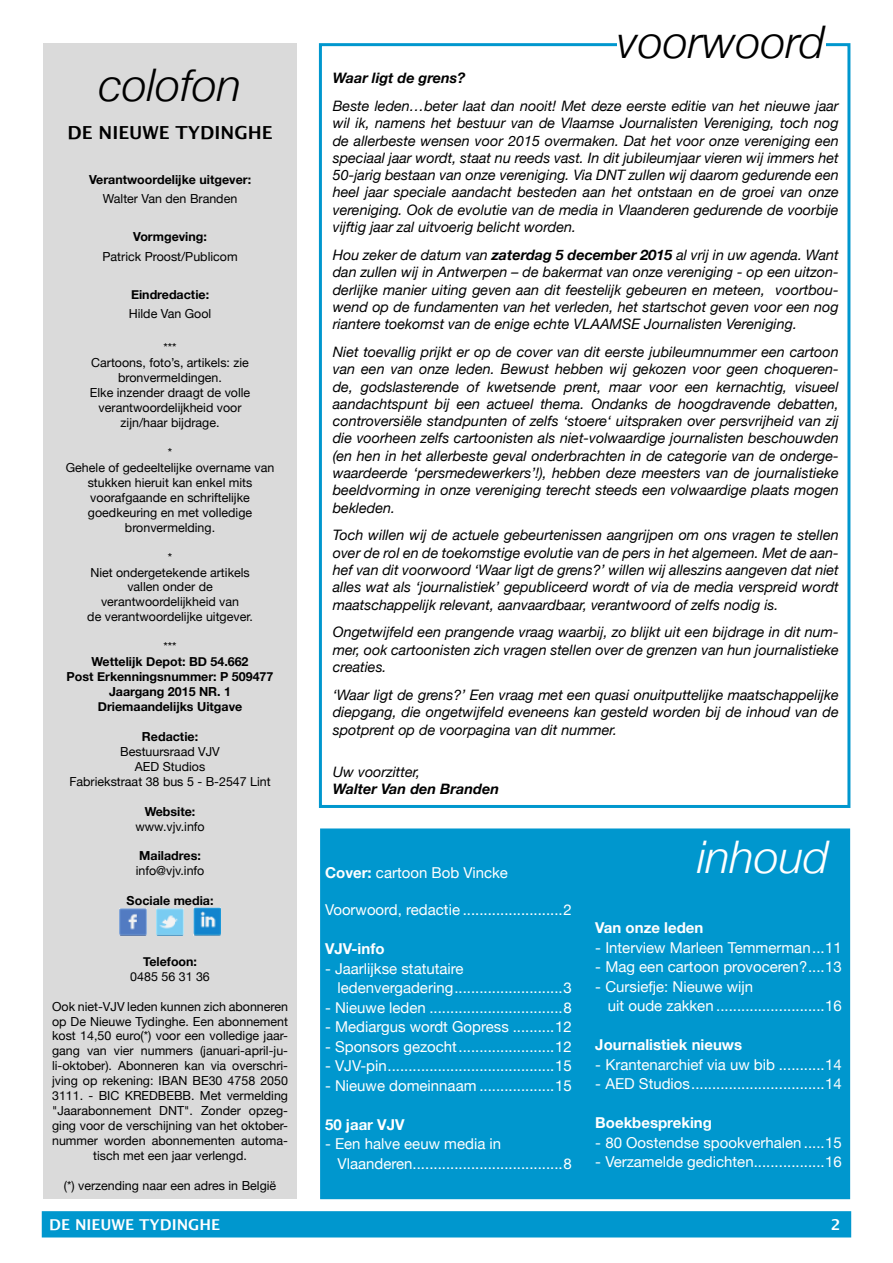
<style>
.page{position:relative;width:893px;height:1263px;background:#fff}
.page>*{position:absolute;margin:0;border:0;box-sizing:border-box;transform-origin:0 0}
.t1{font:italic 300 45px "Helvetica Neue";color:#000}
.t2{font:italic 300 45px "Helvetica Neue";color:#fff}
.t3{font:700 18px "Lucida Grande";color:#000}
.t4{font:15px/19.5px "Helvetica Neue";color:#fff}
.t5{font:700 15px "Helvetica Neue";color:#fff}
.t6{font:700 15px "Lucida Grande";color:#fff}
.t7{font:italic 14.4px/17.2px "Helvetica Neue";color:#000;text-align:justify}
.t8{font:italic 700 14.4px "Helvetica Neue";color:#000}
.t9{font:12.45px/15px "Helvetica Neue";color:#000;text-align:center}
.t10{font:700 12.45px/15px "Helvetica Neue";color:#000;text-align:center}
.s1{font-weight:700}
</style>
<div class="page">
<div style="left:43px;top:43px;width:254px;height:1155px;background:#dadada"></div>
<div style="left:320px;top:828px;width:530px;height:371px;background:#0097ce;border:2px solid #0097ce"></div>
<div style="left:319px;top:43px;width:531px;height:765px;border:3px solid #0097ce"></div>
<div style="left:42px;top:1211px;width:809px;height:26px;background:#0097ce;border:2px solid #0097ce"></div>
<div style="left:617px;top:26px;width:209px;height:34px;background:#fff"></div>
<img style="left:120px;top:908px;width:26px;height:28px">
<img style="left:157px;top:908px;width:26px;height:28px">
<img style="left:194px;top:908px;width:26px;height:28px">
<h1 class="t1" style="left:99px;top:50px;width:144px">colofon</h1>
<p class="t3" style="left:68px;top:118px;width:207px">DE NIEUWE TYDINGHE</p>
<p class="t10" style="left:89px;top:172px;width:164px">Verantwoordelijke uitgever:</p>
<p class="t9" style="left:103px;top:192px;width:136px">Walter Van den Branden</p>
<p class="t10" style="left:133px;top:230px;width:75px">Vormgeving:</p>
<p class="t9" style="left:103px;top:249px;width:137px">Patrick Proost/Publicom</p>
<p class="t10" style="left:131px;top:287px;width:80px">Eindredactie:</p>
<p class="t9" style="left:129px;top:307px;width:84px">Hilde Van Gool</p>
<p class="t9" style="left:90px;top:341px;width:162px">***<br>Cartoons, foto’s, artikels: zie bronvermeldingen.<br>Elke inzender draagt de volle verantwoordelijkheid voor zijn/haar bijdrage.</p>
<p class="t9" style="left:66px;top:446px;width:210px">*<br>Gehele of gedeeltelijke overname van stukken hieruit kan enkel mits voorafgaande en schriftelijke goedkeuring en met volledige bronvermelding.</p>
<p class="t9" style="left:87px;top:550px;width:167px">*<br>Niet ondergetekende artikels vallen onder de verantwoordelijkheid van<br>de verantwoordelijke uitgever.</p>
<p class="t9" style="left:163px;top:640px;width:15px">***</p>
<p class="t10" style="left:67px;top:655px;width:208px">Wettelijk Depot: BD 54.662<br>Post Erkenningsnummer: P 509477<br>Jaargang 2015 NR. 1<br>Driemaandelijks Uitgave</p>
<p class="t10" style="left:142px;top:729px;width:58px">Redactie:</p>
<p class="t9" style="left:69px;top:745px;width:203px">Bestuursraad VJV<br>AED Studios<br>Fabriekstraat 38 bus 5 - B-2547 Lint</p>
<p class="t10" style="left:145px;top:804px;width:52px">Website:</p>
<p class="t9" style="left:135px;top:819px;width:71px">www.vjv.info</p>
<p class="t10" style="left:139px;top:849px;width:63px">Mailadres:</p>
<p class="t9" style="left:136px;top:864px;width:70px">info@vjv.info</p>
<p class="t10" style="left:127px;top:894px;width:88px">Sociale media:</p>
<p class="t10" style="left:143px;top:954px;width:55px">Telefoon:</p>
<p class="t9" style="left:130px;top:969px;width:81px">0485 56 31 36</p>
<p class="t9" style="left:52px;top:999px;width:238px">Ook niet-VJV leden kunnen zich abonneren op De Nieuwe Tydinghe. Een abonnement kost 14,50 euro(*) voor een volledige jaar&shy;gang van vier nummers (januari-april-ju&shy;li-oktober). Abonneren kan via overschri&shy;jving op rekening: IBAN BE30 4758 2050<br>3111. - BIC KREDBEBB. Met vermelding "Jaarabonnement DNT". Zonder opzeg&shy;ging voor de verschijning van het oktober&shy;nummer worden abonnementen automa&shy;tisch met een jaar verlengd.</p>
<p class="t9" style="left:64px;top:1179px;width:214px">(*) verzending naar een adres in België</p>
<h1 class="t1" style="left:617px;top:7px;width:209px">voorwoord</h1>
<p class="t8" style="left:333px;top:67px;width:134px">Waar ligt de grens?</p>
<p class="t7" style="left:333px;top:98px;width:508px">Beste leden…beter laat dan nooit! Met deze eerste editie van het nieuwe jaar wil ik, namens het bestuur van de Vlaamse Journalisten Vereniging, toch nog de allerbeste wensen voor 2015 overmaken. Dat het voor onze vereniging een speciaal jaar wordt, staat nu reeds vast. In dit jubileumjaar vieren wij immers het 50-jarig bestaan van onze vereniging. Via DNT zullen wij daarom gedurende een heel jaar speciale aandacht besteden aan het ontstaan en de groei van onze vereniging. Ook de evolutie van de media in Vlaanderen gedurende de voorbije vijftig jaar zal uitvoerig belicht worden.</p>
<p class="t7" style="left:333px;top:247px;width:508px">Hou zeker de datum van <span class="s1">zaterdag 5 december 2015</span> al vrij in uw agenda. Want dan zullen wij in Antwerpen – de bakermat van onze vereniging - op een uitzon&shy;derlijke manier uiting geven aan dit feestelijk gebeuren en meteen, voortbou&shy;wend op de fundamenten van het verleden, het startschot geven voor een nog riantere toekomst van de enige echte VLAAMSE Journalisten Vereniging.</p>
<p class="t7" style="left:333px;top:344px;width:508px">Niet toevallig prijkt er op de cover van dit eerste jubileumnummer een cartoon van een van onze leden. Bewust hebben wij gekozen voor geen choqueren&shy;de, godslasterende of kwetsende prent, maar voor een kernachtig, visueel aandachtspunt bij een actueel thema. Ondanks de hoogdravende debatten, controversiële standpunten of zelfs ‘stoere‘ uitspraken over persvrijheid van zij die voorheen zelfs cartoonisten als niet-volwaardige journalisten beschouwden (en hen in het allerbeste geval onderbrachten in de categorie van de onderge&shy;waardeerde ‘persmedewerkers’!), hebben deze meesters van de journalistieke beeldvorming in onze vereniging terecht steeds een volwaardige plaats mogen bekleden.</p>
<p class="t7" style="left:333px;top:527px;width:508px">Toch willen wij de actuele gebeurtenissen aangrijpen om ons vragen te stellen over de rol en de toekomstige evolutie van de pers in het algemeen. Met de aan&shy;hef van dit voorwoord ‘Waar ligt de grens?’ willen wij alleszins aangeven dat niet alles wat als ‘journalistiek’ gepubliceerd wordt of via de media verspreid wordt maatschappelijk relevant, aanvaardbaar, verantwoord of zelfs nodig is.</p>
<p class="t7" style="left:333px;top:624px;width:507px">Ongetwijfeld een prangende vraag waarbij, zo blijkt uit een bijdrage in dit num&shy;mer, ook cartoonisten zich vragen stellen over de grenzen van hun journalistieke creaties.</p>
<p class="t7" style="left:333px;top:687px;width:508px">‘Waar ligt de grens?’ Een vraag met een quasi onuitputtelijke maatschappelijke diepgang, die ongetwijfeld eveneens kan gesteld worden bij de inhoud van de spotprent op de voorpagina van dit nummer.</p>
<p class="t7" style="left:333px;top:764px;width:89px">Uw voorzitter,</p>
<p class="t8" style="left:333px;top:778px;width:168px">Walter Van den Branden</p>
<p class="t4" style="left:325px;top:863px;width:184px"><span class="s1">Cover:</span> cartoon Bob Vincke</p>
<p class="t4" style="left:325px;top:901px;width:248px">Voorwoord, redactie ........................2</p>
<p class="t5" style="left:325px;top:937px;width:61px">VJV-info</p>
<p class="t4" style="left:338px;top:959px;width:236px;text-indent:-13px">- Jaarlijkse statutaire ledenvergadering..........................3</p>
<p class="t4" style="left:325px;top:998px;width:248px">- Nieuwe leden ................................8</p>
<p class="t4" style="left:325px;top:1018px;width:248px">- Mediargus wordt Gopress ..........12</p>
<p class="t4" style="left:325px;top:1037px;width:248px">- Sponsors gezocht.......................12</p>
<p class="t4" style="left:325px;top:1057px;width:248px">- VJV-pin........................................15</p>
<p class="t4" style="left:325px;top:1076px;width:248px">- Nieuwe domeinnaam ..................15</p>
<p class="t5" style="left:325px;top:1112px;width:81px">50 jaar VJV</p>
<p class="t4" style="left:338px;top:1135px;width:236px;text-indent:-13px">- Een halve eeuw media in<br>Vlaanderen....................................8</p>
<h1 class="t2" style="left:697px;top:821px;width:133px">inhoud</h1>
<p class="t5" style="left:595px;top:916px;width:110px">Van onze leden</p>
<p class="t4" style="left:595px;top:938px;width:248px">- Interview Marleen Temmerman...11</p>
<p class="t4" style="left:595px;top:958px;width:248px">- Mag een cartoon provoceren?....13</p>
<p class="t4" style="left:608px;top:977px;width:236px;text-indent:-13px">- Cursiefje: Nieuwe wijn<br>uit oude zakken ..........................16</p>
<p class="t5" style="left:595px;top:1033px;width:148px">Journalistiek nieuws</p>
<p class="t4" style="left:595px;top:1055px;width:248px">- Krantenarchief via uw bib ...........14</p>
<p class="t4" style="left:595px;top:1075px;width:248px">- AED Studios................................14</p>
<p class="t5" style="left:595px;top:1111px;width:118px">Boekbespreking</p>
<p class="t4" style="left:595px;top:1133px;width:248px">- 80 Oostendse spookverhalen .....15</p>
<p class="t4" style="left:595px;top:1153px;width:248px">- Verzamelde gedichten.................16</p>
<p class="t6" style="left:49px;top:1213px;width:172px">DE NIEUWE TYDINGHE</p>
<p class="t6" style="left:831px;top:1213px;width:11px">2</p>
</div>
